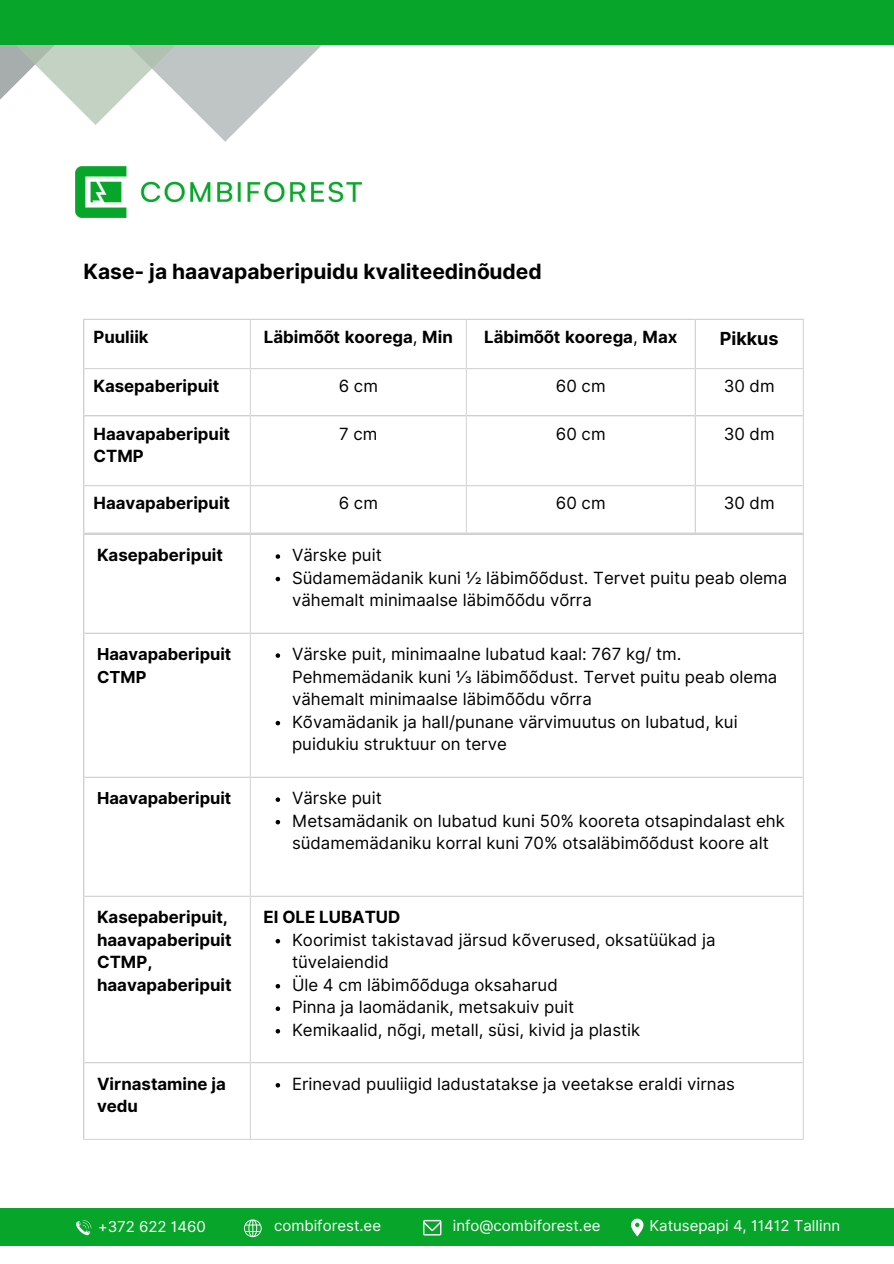
<style>
.page{position:relative;width:894px;height:1264px;background:#fff}
.page>*{position:absolute;margin:0;border:0;box-sizing:border-box;transform-origin:0 0}
.t1{font:700 21px "Inter";color:#000}
.t2{font:700 18px "Inter";color:#000}
.t3{font:16.8px/22.5px "Inter";color:#000}
.t4{font:700 16.8px/22.5px "Inter";color:#000}
.t5{font:700 16.5px/22.5px "Inter";color:#000}
.t6{font:15px "Inter";color:#fff}
.s1{font-weight:400}
</style>
<div class="page">
<svg style="left:0;top:45px;width:322px;height:97px"></svg>
<div style="left:0;top:0;width:893px;height:45px;background:#07a62a"></div>
<hr style="left:83px;top:320px;width:1px;height:212px;background:#dbdbdb">
<hr style="left:250px;top:320px;width:1px;height:212px;background:#dbdbdb">
<hr style="left:465px;top:320px;width:2px;height:212px;background:#dbdbdb">
<hr style="left:694px;top:320px;width:1px;height:212px;background:#dbdbdb">
<hr style="left:802px;top:320px;width:1px;height:212px;background:#dbdbdb">
<hr style="left:83px;top:318px;width:720px;height:2px;background:#dbdbdb">
<hr style="left:83px;top:368px;width:720px;height:1px;background:#dbdbdb">
<hr style="left:83px;top:415px;width:720px;height:1px;background:#dbdbdb">
<hr style="left:83px;top:485px;width:720px;height:1px;background:#dbdbdb">
<hr style="left:83px;top:532px;width:720px;height:1px;background:#dbdbdb">
<svg style="left:275px;top:554px;width:5px;height:5px"></svg>
<svg style="left:275px;top:577px;width:5px;height:4px"></svg>
<svg style="left:275px;top:653px;width:5px;height:5px"></svg>
<svg style="left:275px;top:721px;width:5px;height:4px"></svg>
<svg style="left:275px;top:797px;width:5px;height:5px"></svg>
<svg style="left:275px;top:820px;width:5px;height:4px"></svg>
<svg style="left:275px;top:939px;width:5px;height:4px"></svg>
<svg style="left:275px;top:984px;width:5px;height:4px"></svg>
<svg style="left:275px;top:1006px;width:5px;height:4px"></svg>
<svg style="left:275px;top:1029px;width:5px;height:4px"></svg>
<svg style="left:275px;top:1083px;width:5px;height:4px"></svg>
<hr style="left:83px;top:534px;width:1px;height:604px;background:#dbdbdb">
<hr style="left:250px;top:534px;width:1px;height:604px;background:#dbdbdb">
<hr style="left:802px;top:534px;width:1px;height:604px;background:#dbdbdb">
<hr style="left:83px;top:533px;width:720px;height:1px;background:#dbdbdb">
<hr style="left:83px;top:632px;width:720px;height:1px;background:#dbdbdb">
<hr style="left:83px;top:776px;width:720px;height:1px;background:#dbdbdb">
<hr style="left:83px;top:895px;width:720px;height:1px;background:#dbdbdb">
<hr style="left:83px;top:1062px;width:720px;height:1px;background:#dbdbdb">
<hr style="left:83px;top:1138px;width:720px;height:1px;background:#dbdbdb">
<div style="left:0;top:1208px;width:893px;height:38px;background:#07a62a"></div>
<svg style="left:244px;top:1219px;width:17px;height:18px"></svg>
<svg style="left:423px;top:1219px;width:18px;height:16px"></svg>
<svg style="left:631px;top:1218px;width:12px;height:18px"></svg>
<svg style="left:76px;top:1220px;width:15px;height:15px"></svg>
<img style="left:76px;top:167px;width:286px;height:50px">
<p class="t1" style="left:83px;top:259px;width:459px">Kase- ja haavapaberipuidu kvaliteedinõuded</p>
<p class="t4" style="left:93px;top:325px;width:57px">Puuliik</p>
<p class="t4" style="left:264px;top:325px;width:190px">Läbimõõt koorega<span class="s1">,</span> Min</p>
<h1 class="t4" style="left:484px;top:325px;width:195px">Läbimõõt koorega<span class="s1">,</span> Max</h1>
<p class="t2" style="left:719px;top:327px;width:60px">Pikkus</p>
<p class="t4" style="left:93px;top:375px;width:127px">Kasepaberipuit</p>
<p class="t3" style="left:338px;top:375px;width:41px">6 cm</p>
<p class="t3" style="left:555px;top:375px;width:51px">60 cm</p>
<p class="t3" style="left:723px;top:375px;width:52px">30 dm</p>
<p class="t4" style="left:93px;top:422px;width:138px">Haavapaberipuit<br>CTMP</p>
<p class="t3" style="left:339px;top:422px;width:40px">7 cm</p>
<p class="t3" style="left:555px;top:422px;width:51px">60 cm</p>
<p class="t3" style="left:723px;top:422px;width:52px">30 dm</p>
<p class="t4" style="left:93px;top:492px;width:138px">Haavapaberipuit</p>
<p class="t3" style="left:338px;top:492px;width:41px">6 cm</p>
<p class="t3" style="left:555px;top:492px;width:51px">60 cm</p>
<p class="t3" style="left:723px;top:492px;width:52px">30 dm</p>
<p class="t4" style="left:97px;top:543px;width:127px">Kasepaberipuit</p>
<p class="t3" style="left:292px;top:543px;width:91px">Värske puit</p>
<p class="t3" style="left:292px;top:566px;width:496px">Südamemädanik kuni 1⁄2 lä bimõõdust. Tervet puitu peab olema vähemalt minimaalse lä bimõõdu võrra</p>
<p class="t5" style="left:97px;top:643px;width:136px">Haavapaberipuit<br>CTMP</p>
<p class="t3" style="left:292px;top:642px;width:486px">Värske puit, minimaalne lubatud kaal: 767 kg/ tm.<br>Pehmemädanik kuni 1⁄3 lä bimõõdust. Tervet puitu peab olema vähemalt minimaalse lä bimõõdu võrra</p>
<p class="t3" style="left:292px;top:710px;width:447px">Kõvamädanik ja hall/punane värvimuutus on lubatud, kui puidukiu struktuur on terve</p>
<p class="t5" style="left:97px;top:787px;width:136px">Haavapaberipuit</p>
<p class="t3" style="left:292px;top:786px;width:91px">Värske puit</p>
<p class="t3" style="left:292px;top:809px;width:494px">Metsamädanik on lubatud kuni 50% kooreta otsapindalast ehk südamemädaniku korral kuni 70% otsalä bimõõdust koore alt</p>
<p class="t4" style="left:97px;top:905px;width:136px">Kasepaberipuit, haavapaberipuit<br>CTMP, haavapaberipuit</p>
<p class="t4" style="left:263px;top:905px;width:138px">EI OLE LUBATUD</p>
<p class="t3" style="left:292px;top:928px;width:425px">Koorimist takistavad jä rsud kõverused, oksatü ü kad ja tüvelaiendid</p>
<p class="t3" style="left:292px;top:973px;width:267px">Ü le 4 cm lä bimõõduga oksaharud</p>
<p class="t3" style="left:292px;top:995px;width:284px">Pinna ja laomädanik, metsakuiv puit</p>
<p class="t3" style="left:292px;top:1018px;width:350px">Kemikaalid, nõgi, metall, süsi, kivid ja plastik</p>
<p class="t4" style="left:97px;top:1072px;width:130px">Virnastamine ja vedu</p>
<p class="t3" style="left:292px;top:1072px;width:444px">Erinevad puuliigid ladustatakse ja veetakse eraldi virnas</p>
<p class="t6" style="left:274px;top:1216px;width:108px">combiforest.ee</p>
<p class="t6" style="left:416px;top:1218px;width:149px">info@combiforest.ee</p>
<p class="t6" style="left:452px;top:1216px;width:149px">info@combiforest.ee</p>
<p class="t6" style="left:649px;top:1218px;width:192px">Katusepapi 4, 11412 Tallinn</p>
<p class="t6" style="left:649px;top:1216px;width:192px">Katusepapi 4, 11412 Tallinn</p>
<p class="t6" style="left:98px;top:1217px;width:109px">+372 622 1460</p>
<p class="t6" style="left:226px;top:1218px;width:108px">combiforest.ee</p>
<p class="t6" style="left:73px;top:1218px;width:109px">+372 622 1460</p>
</div>
